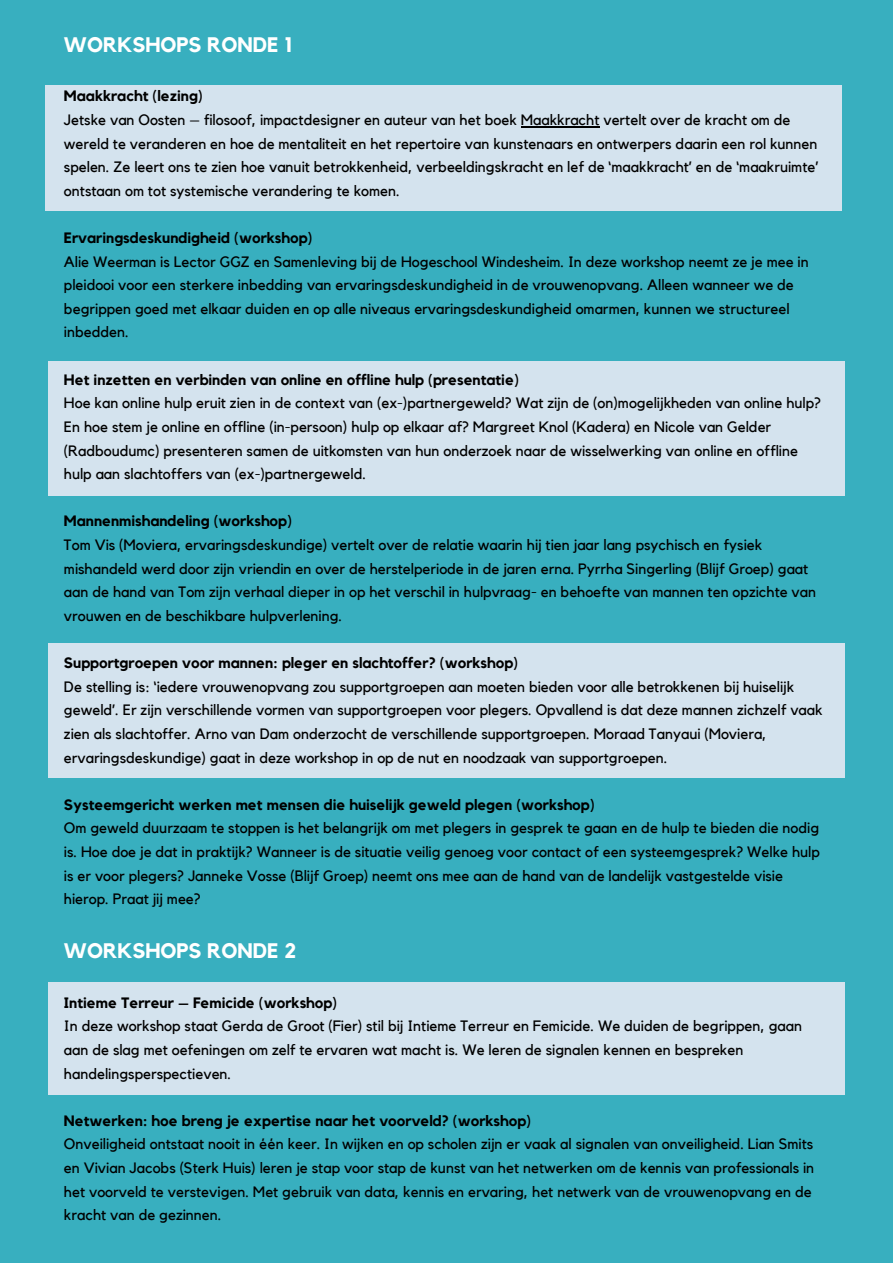
<style>
.page{position:relative;width:893px;height:1264px;background:#fff}
.page>*{position:absolute;margin:0;border:0;box-sizing:border-box;transform-origin:0 0}
.t1{font:700 21px "Kollektif";color:#fff}
.t2{font:15px/23.5px "Kollektif";color:#000}
.t3{font:700 15px "Kollektif";color:#000}
</style>
<div class="page">
<div style="left:0;top:0;width:892px;height:1262px;background:#38afbf"></div>
<div style="left:46px;top:85px;width:795px;height:125px;background:#d4e3ee"></div>
<div style="left:48px;top:361px;width:796px;height:134px;background:#d4e3ee"></div>
<div style="left:48px;top:642px;width:796px;height:135px;background:#d4e3ee"></div>
<div style="left:48px;top:981px;width:796px;height:113px;background:#d4e3ee"></div>
<hr style="left:520px;top:126px;width:79px;height:1px;background:#000">
<h1 class="t1" style="left:64px;top:32px;width:229px">WORKSHOPS RONDE 1</h1>
<p class="t3" style="left:64px;top:87px;width:140px">Maakkracht (lezing)</p>
<p class="t2" style="left:64px;top:108px;width:756px">Jetske van Oosten – filosoof, impactdesigner en auteur van het boek Maakkracht vertelt over de kracht om de wereld te veranderen en hoe de mentaliteit en het repertoire van kunstenaars en ontwerpers daarin een rol kunnen spelen. Ze leert ons te zien hoe vanuit betrokkenheid, verbeeldingskracht en lef de ‘maakkracht’ en de ‘maakruimte’ ontstaan om tot systemische verandering te komen.</p>
<p class="t3" style="left:64px;top:229px;width:250px">Ervaringsdeskundigheid (workshop)</p>
<p class="t2" style="left:64px;top:250px;width:746px">Alie Weerman is Lector GGZ en Samenleving bij de Hogeschool Windesheim. In deze workshop neemt ze je mee in pleidooi voor een sterkere inbedding van ervaringsdeskundigheid in de vrouwenopvang. Alleen wanneer we de begrippen goed met elkaar duiden en op alle niveaus ervaringsdeskundigheid omarmen, kunnen we structureel inbedden.</p>
<p class="t3" style="left:64px;top:371px;width:456px">Het inzetten en verbinden van online en offline hulp (presentatie)</p>
<p class="t2" style="left:64px;top:391px;width:758px">Hoe kan online hulp eruit zien in de context van (ex-)partnergeweld? Wat zijn de (on)mogelijkheden van online hulp?<br>En hoe stem je online en offline (in-persoon) hulp op elkaar af? Margreet Knol (Kadera) en Nicole van Gelder (Radboudumc) presenteren samen de uitkomsten van hun onderzoek naar de wisselwerking van online en offline hulp aan slachtoffers van (ex-)partnergeweld.</p>
<p class="t3" style="left:64px;top:512px;width:229px">Mannenmishandeling (workshop)</p>
<p class="t2" style="left:64px;top:533px;width:753px">Tom Vis (Moviera, ervaringsdeskundige) vertelt over de relatie waarin hij tien jaar lang psychisch en fysiek mishandeld werd door zijn vriendin en over de herstelperiode in de jaren erna. Pyrrha Singerling (Blijf Groep) gaat aan de hand van Tom zijn verhaal dieper in op het verschil in hulpvraag- en behoefte van mannen ten opzichte van vrouwen en de beschikbare hulpverlening.</p>
<p class="t3" style="left:64px;top:654px;width:455px">Supportgroepen voor mannen: pleger en slachtoffer? (workshop)</p>
<p class="t2" style="left:64px;top:674px;width:760px">De stelling is: ‘iedere vrouwenopvang zou supportgroepen aan moeten bieden voor alle betrokkenen bij huiselijk geweld’. Er zijn verschillende vormen van supportgroepen voor plegers. Opvallend is dat deze mannen zichzelf vaak zien als slachtoffer. Arno van Dam onderzocht de verschillende supportgroepen. Moraad Tanyaui (Moviera, ervaringsdeskundige) gaat in deze workshop in op de nut en noodzaak van supportgroepen.</p>
<p class="t3" style="left:64px;top:795px;width:532px">Systeemgericht werken met mensen die huiselijk geweld plegen (workshop)</p>
<p class="t2" style="left:64px;top:816px;width:757px">Om geweld duurzaam te stoppen is het belangrijk om met plegers in gesprek te gaan en de hulp te bieden die nodig is. Hoe doe je dat in praktijk? Wanneer is de situatie veilig genoeg voor contact of een systeemgesprek? Welke hulp is er voor plegers? Janneke Vosse (Blijf Groep) neemt ons mee aan de hand van de landelijk vastgestelde visie hierop. Praat jij mee?</p>
<h1 class="t1" style="left:64px;top:938px;width:234px">WORKSHOPS RONDE 2</h1>
<p class="t3" style="left:64px;top:993px;width:274px">Intieme Terreur – Femicide (workshop)</p>
<p class="t2" style="left:64px;top:1014px;width:739px">In deze workshop staat Gerda de Groot (Fier) stil bij Intieme Terreur en Femicide. We duiden de begrippen, gaan aan de slag met oefeningen om zelf te ervaren wat macht is. We leren de signalen kennen en bespreken handelingsperspectieven.</p>
<p class="t3" style="left:64px;top:1111px;width:468px">Netwerken: hoe breng je expertise naar het voorveld? (workshop)</p>
<p class="t2" style="left:64px;top:1132px;width:751px">Onveiligheid ontstaat nooit in één keer. In wijken en op scholen zijn er vaak al signalen van onveiligheid. Lian Smits en Vivian Jacobs (Sterk Huis) leren je stap voor stap de kunst van het netwerken om de kennis van professionals in het voorveld te verstevigen. Met gebruik van data, kennis en ervaring, het netwerk van de vrouwenopvang en de kracht van de gezinnen.</p>
</div>
